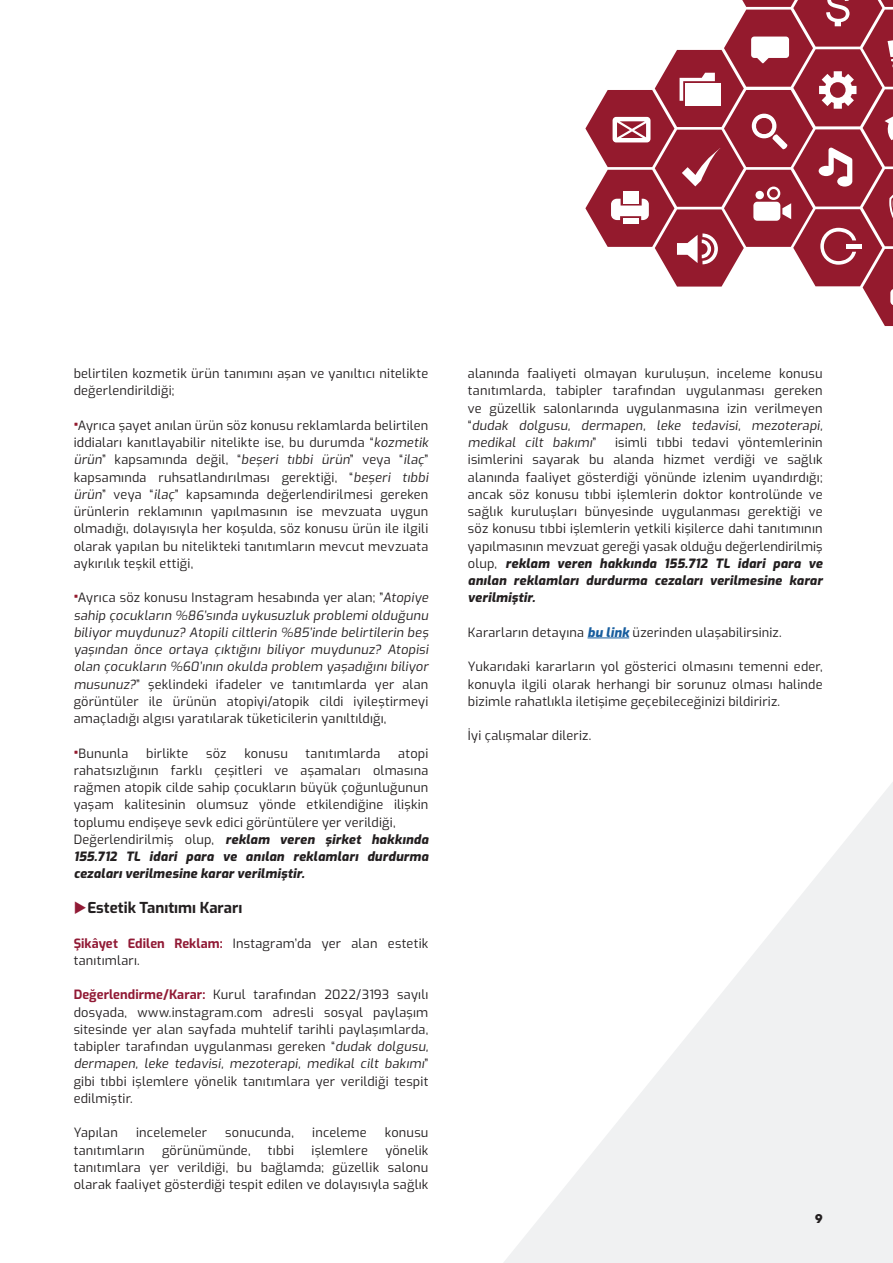
<style>
.page{position:relative;width:893px;height:1263px;background:#fff}
.page>*{position:absolute;margin:0;border:0;box-sizing:border-box;transform-origin:0 0}
.Body_copy{font:700 15px "Exo";color:#231f20}
.Body_copy-2{font:12.75px/17.2px "Exo";letter-spacing:.015em;color:#231f20}
.Body_copy-3{font:italic 800 12.75px/17.2px "Exo";letter-spacing:.015em;color:#231f20;text-align:justify}
.t1{font:700 12px "ITC Avant Garde Pro";color:#231f20}
.s1{font-weight:800;font-size:15px;color:#941a2d}
.s2{font-weight:400;font-style:normal}
.s3{color:#911a35}
.s4{font-weight:700;color:#911a35}
.s5{font-weight:800;font-style:italic}
.s6{font-weight:800;font-style:italic;color:#175d9e}
</style>
<div class="page">
<svg style="left:504px;top:782px;width:389px;height:481px;fill:#f0f1f2"></svg>
<hr style="left:587px;top:638px;width:42px;height:1px;background:#175d9e">
<svg style="left:585px;top:0;width:308px;height:326px"></svg>
<p class="Body_copy-2" style="left:74px;top:364px;width:356px">belirtilen kozmetik ürün tanımını aşan ve yanıltıcı nitelikte değerlendirildiği;</p>
<p class="Body_copy-2" style="left:74px;top:416px;width:359px"><span class="s1">•</span>Ayrıca şayet anılan ürün söz konusu reklamlarda belirtilen iddiaları kanıtlayabilir nitelikte ise, bu durumda “kozmetik ürün” ka p s a m ı n d a d e ğ i l , “ beşeri tıbbi ürün” veya “ ilaç” kapsamında ruhsatlandırılması gerektiği, “beşeri tıbbi ürün” veya “ilaç” kapsamında değerlendirilmesi gereken ürünlerin reklamının yapılmasının ise mevzuata uygun olmadığı, dolayısıyla her koşulda, söz konusu ürün ile ilgili olarak yapılan bu nitelikteki tanıtımların mevcut mevzuata aykırılık teşkil ettiği,</p>
<p class="Body_copy-2" style="left:74px;top:588px;width:359px"><span class="s1">•</span>Ayrıca söz konusu Instagram hesabında yer alan; ”Atopiye sahip çocukların %86’sında uykusuzluk problemi olduğunu biliyor muydunuz? Atopili ciltlerin %85’inde belirtilerin beş yaşından önce ortaya çıktığını biliyor muydunuz? Atopisi olan çocukların %60’ının okulda problem yaşadığını biliyor musunuz?” şeklindeki ifadeler ve tanıtımlarda yer alan görüntüler ile ürünün atopiyi/atopik cildi iyileştirmeyi amaçladığı algısı yaratılarak tüketicilerin yanıltıldığı,</p>
<p class="Body_copy-2" style="left:74px;top:744px;width:56px"><span class="s1">•</span>Bununla</p>
<p class="Body_copy-2" style="left:146px;top:744px;width:44px">birlikte</p>
<p class="Body_copy-2" style="left:206px;top:744px;width:22px">söz</p>
<p class="Body_copy-2" style="left:244px;top:744px;width:45px">konusu</p>
<p class="Body_copy-2" style="left:306px;top:744px;width:76px">tanıtımlarda</p>
<p class="Body_copy-2" style="left:74px;top:744px;width:356px;text-align:justify;text-indent:325px">atopi rahatsızlığının farklı çeşitleri ve aşamaları olmasına rağmen atopik cilde sahip çocukların büyük çoğunluğunun yaşam kalitesinin olumsuz yönde etkilendiğine ilişkin toplumu endişeye sevk edici görüntülere yer verildiği,</p>
<p class="Body_copy-3" style="left:74px;top:830px;width:356px"><span class="s2">Değerlendirilmiş olup,</span> reklam veren şirket hakkında 155.712 TL idari para ve anılan reklamları durdurma cezaları verilmesine karar verilmiştir.</p>
<p class="Body_copy" style="left:74px;top:896px;width:170px"><span class="s3">◆</span>Estetik Tanıtımı Kararı</p>
<p class="Body_copy-2" style="left:74px;top:933px;width:356px"><span class="s4">Şikâyet Edilen Reklam:</span> Instagram’da yer alan estetik tanıtımları.</p>
<p class="Body_copy-2" style="left:74px;top:985px;width:359px"><span class="s4">Değerlendirme/Karar:</span> Kurul tarafından 2022/3193 sayılı dosyada, www.instagram.com adresli sosyal paylaşım sitesinde yer alan sayfada muhtelif tarihli paylaşımlarda, tabipler tarafından uygulanması gereken “dudak dolgusu, dermapen, leke tedavisi, mezoterapi, medikal cilt bakımı” gibi tıbbi işlemlere yönelik tanıtımlara yer verildiği tespit edilmiştir.</p>
<p class="Body_copy-2" style="left:74px;top:1123px;width:46px">Yapılan</p>
<p class="Body_copy-2" style="left:136px;top:1123px;width:72px">incelemeler</p>
<p class="Body_copy-2" style="left:225px;top:1123px;width:70px">sonucunda,</p>
<p class="Body_copy-2" style="left:312px;top:1123px;width:56px">inceleme</p>
<p class="Body_copy-2" style="left:385px;top:1123px;width:45px">konusu</p>
<p class="Body_copy-2" style="left:74px;top:1140px;width:72px">tanıtımların</p>
<p class="Body_copy-2" style="left:162px;top:1140px;width:90px">görünümünde,</p>
<p class="Body_copy-2" style="left:268px;top:1140px;width:28px">tıbbi</p>
<p class="Body_copy-2" style="left:311px;top:1140px;width:58px">işlemlere</p>
<p class="Body_copy-2" style="left:74px;top:1140px;width:356px;text-align:justify;text-indent:312px">yönelik tanıtımlara yer verildiği, bu bağlamda; güzellik salonu olarak faaliyet gösterdiği tespit edilen ve dolayısıyla sağlık</p>
<p class="Body_copy-2" style="left:468px;top:364px;width:359px">alanında faaliyeti olmayan kuruluşun, inceleme konusu tanıtımlarda, tabipler tarafından uygulanması gereken ve güzellik salonlarında uygulanmasına izin verilmeyen “ dudak dolgusu, dermapen, leke tedavisi, mezoterapi, medikal cilt bakımı”</p>
<p class="Body_copy-2" style="left:468px;top:433px;width:356px;text-align:justify;text-indent:147px">isimli tıbbi tedavi yöntemlerinin isimlerini sayarak bu alanda hizmet verdiği ve sağlık alanında faaliyet gösterdiği yönünde izlenim uyandırdığı; ancak söz konusu tıbbi işlemlerin doktor kontrolünde ve sağlık kuruluşları bünyesinde uygulanması gerektiği ve söz konusu tıbbi işlemlerin yetkili kişilerce dahi tanıtımının yapılmasının mevzuat gereği yasak olduğu değerlendirilmiş olup, <span class="s5">reklam veren hakkında 155.712 TL idari para ve anılan reklamları durdurma cezaları verilmesine karar verilmiştir.</span></p>
<p class="Body_copy-2" style="left:468px;top:623px;width:315px">Kararların detayına <span class="s6">bu link</span> üzerinden ulaşabilirsiniz.</p>
<p class="Body_copy-2" style="left:468px;top:657px;width:356px;text-align:justify">Yukarıdaki kararların yol gösterici olmasını temenni eder, konuyla ilgili olarak herhangi bir sorunuz olması halinde bizimle rahatlıkla iletişime geçebileceğinizi bildiririz.</p>
<p class="Body_copy-2" style="left:468px;top:726px;width:125px">İyi çalışmalar dileriz.</p>
<p class="t1" style="left:815px;top:1210px;width:9px">9</p>
</div>
